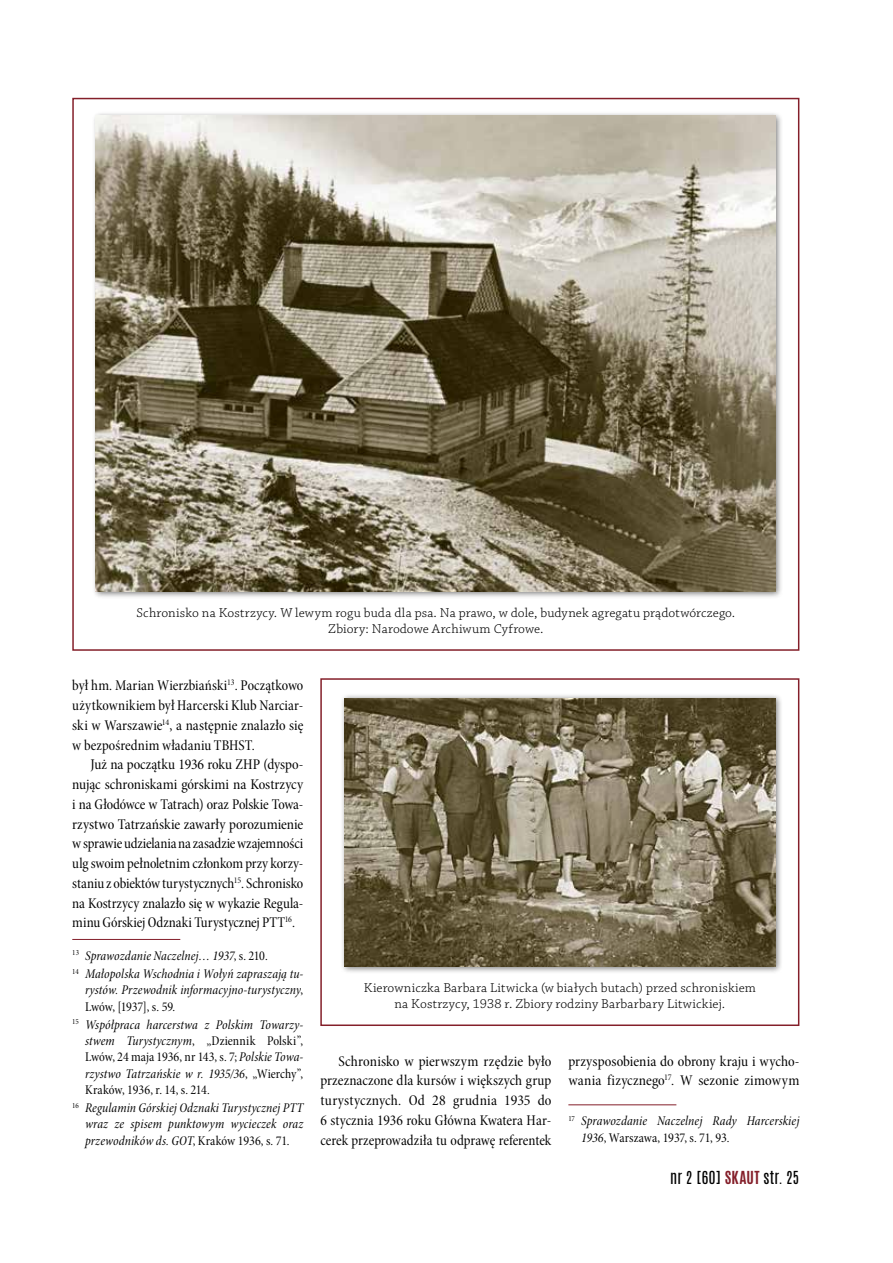
<style>
.page{position:relative;width:893px;height:1263px;background:#fff}
.page>*{position:absolute;margin:0;border:0;box-sizing:border-box;transform-origin:0 0}
.t1{font:15px/19.8px "Minion Pro Cn Subh";letter-spacing:.005em;color:#000;text-align:justify}
.t2{font:15px "Antonio";letter-spacing:.02em;color:#000}
.t3{font:13.5px/16.2px "Minion Pro Cn It Subh";letter-spacing:.01em;color:#000}
.t4{font:13.5px/16.2px "Chaparral Pro Light Capt";letter-spacing:.01em;color:#000;text-align:center}
.t5{font:13.5px/16.2px "Minion Pro Cn Subh";color:#000}
.s1{font-family:"Minion Pro Cn Subh"}
.s2{font-family:"Minion Pro Cn It Subh"}
.s3{font-weight:700;color:#841f2a}
</style>
<div class="page">
<hr style="left:72px;top:939px;width:108px;height:1px;background:#841f2a">
<hr style="left:568px;top:1104px;width:108px;height:1px;background:#841f2a">
<div style="left:320px;top:678px;width:479px;height:348px;border:2px solid #841f2a"></div>
<div style="left:92px;top:111px;width:691px;height:488px;background:#000;opacity:.5"></div>
<img style="left:96px;top:116px;width:680px;height:475px">
<div style="left:340px;top:693px;width:443px;height:281px;background:#000;opacity:.5"></div>
<img style="left:344px;top:698px;width:432px;height:269px">
<p class="t4" style="left:137px;top:605px;width:600px">Schronisko na Kostrzycy. W lewym rogu buda dla psa. Na prawo, w dole, budynek agregatu prądotwórczego.<br>Zbiory: Narodowe Archiwum Cyfrowe.</p>
<p class="t1" style="left:72px;top:676px;width:233px">był hm. Marian Wierzbiański<sup>13</sup>. Początkowo użytkownikiem był Harcerski Klub Narciar&shy;ski w Warszawie<sup>14</sup>, a następnie znalazło się w bezpośrednim władaniu TBHST.</p>
<p class="t1" style="left:72px;top:755px;width:233px;text-indent:18px">Już na początku 1936 roku ZHP (dyspo&shy;nując schroniskami górskimi na Kostrzycy i na Głodówce w Tatrach) oraz Polskie Towa&shy;rzystwo Tatrzańskie zawarły porozumienie w sprawie udzielania na zasadzie wzajemności ulg swoim pełnoletnim członkom przy korzy&shy;staniu z obiektów turystycznych<sup>15</sup>. Schronisko na Kostrzycy znalazło się w wykazie Regula&shy;minu Górskiej Odznaki Turystycznej PTT<sup>16</sup>.</p>
<p class="t3" style="left:72px;top:947px;width:233px;line-height:18.3px"><sup>13</sup> Sprawozdanie Naczelnej… 1937<span class="s1">, s. 210.<br></span><sup>14</sup> Małopolska Wschodnia i Wołyń zapraszają tu-</p>
<p class="t3" style="left:85px;top:982px;width:220px">rystów. Przewodnik informacyjno-turystyczny<span class="s1">,</span></p>
<p class="t5" style="left:85px;top:998px;width:92px">Lwów, [1937], s. 59.</p>
<p class="t3" style="left:72px;top:1017px;width:233px"><sup>15</sup> Współpraca harcerstwa z Polskim Towarzy-</p>
<p class="t5" style="left:85px;top:1033px;width:220px"><span class="s2">stwem Turystycznym</span>, „Dziennik Polski”,<br>Lwów, 24 maja 1936, nr 143, s. 7; <span class="s2">Polskie Towa-</span></p>
<p class="t3" style="left:85px;top:1065px;width:220px">rzystwo Tatrzańskie w r. 1935/36<span class="s1">, „Wierchy”,</span></p>
<p class="t5" style="left:85px;top:1081px;width:126px">Kraków, 1936, r. 14, s. 214.</p>
<p class="t3" style="left:85px;top:1100px;width:220px;text-align:justify;text-indent:-13px"><sup>16</sup> Regulamin Górskiej Odznaki Turystycznej PTT wraz ze spisem punktowym wycieczek oraz przewodników ds. GOT<span class="s1">, Kraków 1936, s. 71.</span></p>
<p class="t4" style="left:364px;top:980px;width:394px">Kierowniczka Barbara Litwicka (w białych butach) przed schroniskiem na Kostrzycy, 1938 r. Zbiory rodziny Barbarbary Litwickiej.</p>
<p class="t1" style="left:320px;top:1051px;width:233px;text-indent:18px">Schronisko w pierwszym rzędzie było przeznaczone dla kursów i większych grup turystycznych. Od 28 grudnia 1935 do 6 stycznia 1936 roku Główna Kwatera Har&shy;cerek przeprowadziła tu odprawę referentek</p>
<p class="t1" style="left:568px;top:1051px;width:233px">przysposobienia do obrony kraju i wycho&shy;wania fizycznego<sup>17</sup>. W sezonie zimowym</p>
<p class="t3" style="left:568px;top:1113px;width:233px"><sup>17</sup> Sprawozdanie Naczelnej Rady Harcerskiej</p>
<p class="t5" style="left:581px;top:1129px;width:150px"><span class="s2">1936</span>, Warszawa, 1937, s. 71, 93.</p>
<p class="t2" style="left:670px;top:1166px;width:131px">NR 2 [60] <span class="s3">SKAUT</span> STR. 25</p>
</div>
